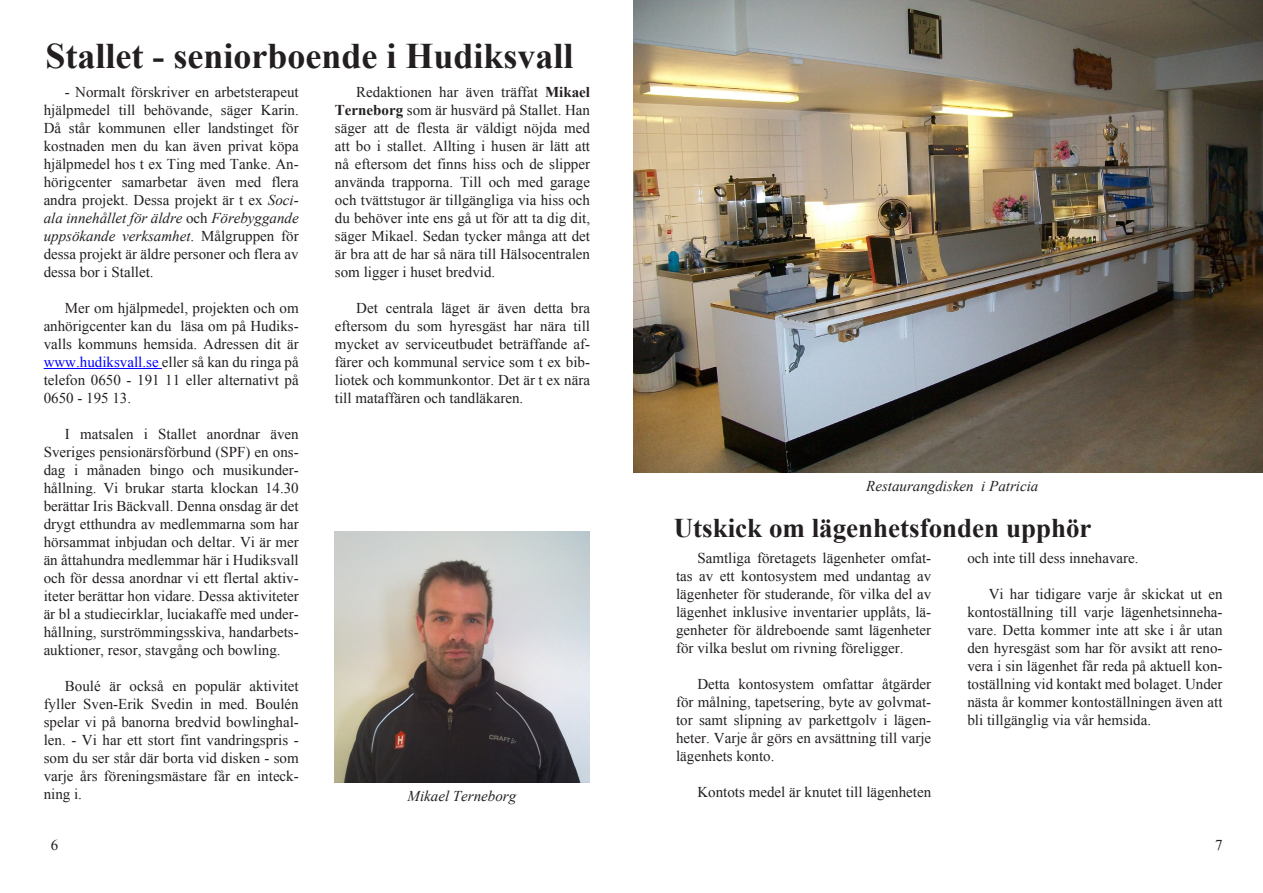
<style>
.page{position:relative;width:1263px;height:893px;background:#fff}
.page>*{position:absolute;margin:0;border:0;box-sizing:border-box;transform-origin:0 0}
.Rubrik{font:700 36px "Times New Roman";color:#231f20}
.Rubrik-2{font:700 27px "Times New Roman";color:#231f20}
.Brödtext{font:15px/18px "Times New Roman";color:#231f20;text-align:justify}
.Bildtext{font:italic 15px "Times New Roman";color:#231f20}
.Mellanrubrik{font:italic 15px "Times New Roman";color:#231f20}
.s1{font-style:italic}
.s2{color:#00f}
.s3{font-weight:700}
</style>
<div class="page">
<hr style="left:44px;top:368px;width:118px;height:1px;background:#00f">
<img style="left:335px;top:532px;width:255px;height:250px">
<img style="left:634px;top:0;width:629px;height:472px">
<p class="Rubrik" style="left:46px;top:31px;width:530px">Stallet - seniorboende i Hudiksvall</p>
<p class="Brödtext" style="left:44px;top:83px;width:257px;text-indent:21px">- Normalt förskriver en arbetsterapeut hjälpmedel till behövande, säger Karin.<br>Då står kommunen eller landstinget för kostnaden men du kan även privat köpa hjälpmedel hos t ex Ting med Tanke. An&shy;hörigcenter samarbetar även med flera andra projekt. Dessa projekt är t ex <span class="s1">Soci&shy;ala innehållet för äldre</span> och <span class="s1">Förebyggande uppsökande verksamhet</span>. Målgruppen för dessa projekt är äldre personer och flera av dessa bor i Stallet.</p>
<p class="Brödtext" style="left:44px;top:299px;width:257px;text-indent:21px">Mer om hjälpmedel, projekten och om anhörigcenter kan du läsa om på Hudiks&shy;valls kommuns hemsida. Adressen dit är <span class="s2">www.hudiksvall.se</span> eller så kan du ringa på telefon 0650 - 191 11 eller alternativt på 0650 - 195 13.</p>
<p class="Brödtext" style="left:44px;top:425px;width:257px;text-indent:21px">I matsalen i Stallet anordnar även Sveriges pensionärsförbund (SPF) en ons&shy;dag i månaden bingo och musikunder&shy;hållning. Vi brukar starta klockan 14.30 berättar Iris Bäckvall. Denna onsdag är det drygt etthundra av medlemmarna som har hörsammat inbjudan och deltar. Vi är mer än åttahundra medlemmar här i Hudiksvall och för dessa anordnar vi ett flertal aktiv&shy;iteter berättar hon vidare. Dessa aktiviteter är bl a studiecirklar, luciakaffe med under&shy;hållning, surströmmingsskiva, handarbets&shy;auktioner, resor, stavgång och bowling.</p>
<p class="Brödtext" style="left:44px;top:677px;width:257px;text-indent:21px">Boulé är också en populär aktivitet fyller Sven-Erik Svedin in med. Boulén spelar vi på banorna bredvid bowlinghal&shy;len. - Vi har ett stort fint vandringspris - som du ser står där borta vid disken - som varje års föreningsmästare får en inteck&shy;ning i.</p>
<p class="Brödtext" style="left:51px;top:836px;width:9px">6</p>
<p class="Brödtext" style="left:335px;top:83px;width:257px;text-indent:21px">Redaktionen har även träffat <span class="s3">Mikael Terneborg</span> som är husvärd på Stallet. Han säger att de flesta är väldigt nöjda med att bo i stallet. Allting i husen är lätt att nå eftersom det finns hiss och de slipper använda trapporna. Till och med garage och tvättstugor är tillgängliga via hiss och du behöver inte ens gå ut för att ta dig dit, säger Mikael. Sedan tycker många att det är bra att de har så nära till Hälsocentralen som ligger i huset bredvid.</p>
<p class="Brödtext" style="left:335px;top:299px;width:257px;text-indent:21px">Det centrala läget är även detta bra eftersom du som hyresgäst har nära till mycket av serviceutbudet beträffande af&shy;färer och kommunal service som t ex bib&shy;liotek och kommunkontor. Det är t ex nära till mataffären och tandläkaren.</p>
<p class="Mellanrubrik" style="left:408px;top:785px;width:110px">Mikael Terneborg</p>
<p class="Bildtext" style="left:866px;top:476px;width:174px">Restaurangdisken i Patricia</p>
<p class="Rubrik-2" style="left:674px;top:509px;width:419px">Utskick om lägenhetsfonden upphör</p>
<p class="Brödtext" style="left:676px;top:549px;width:257px;text-indent:21px">Samtliga företagets lägenheter omfat&shy;tas av ett kontosystem med undantag av lägenheter för studerande, för vilka del av lägenhet inklusive inventarier upplåts, lä&shy;genheter för äldreboende samt lägenheter för vilka beslut om rivning föreligger.</p>
<p class="Brödtext" style="left:676px;top:675px;width:257px;text-indent:21px">Detta kontosystem omfattar åtgärder för målning, tapetsering, byte av golvmat&shy;tor samt slipning av parkettgolv i lägen&shy;heter. Varje år görs en avsättning till varje lägenhets konto.</p>
<p class="Brödtext" style="left:697px;top:783px;width:235px">Kontots medel är knutet till lägenheten</p>
<p class="Brödtext" style="left:967px;top:549px;width:173px">och inte till dess innehavare.</p>
<p class="Brödtext" style="left:967px;top:585px;width:257px;text-indent:21px">Vi har tidigare varje år skickat ut en kontoställning till varje lägenhetsinneha&shy;vare. Detta kommer inte att ske i år utan den hyresgäst som har för avsikt att reno&shy;vera i sin lägenhet får reda på aktuell kon&shy;toställning vid kontakt med bolaget. Under nästa år kommer kontoställningen även att bli tillgänglig via vår hemsida.</p>
<p class="Brödtext" style="left:1215px;top:836px;width:9px">7</p>
</div>
